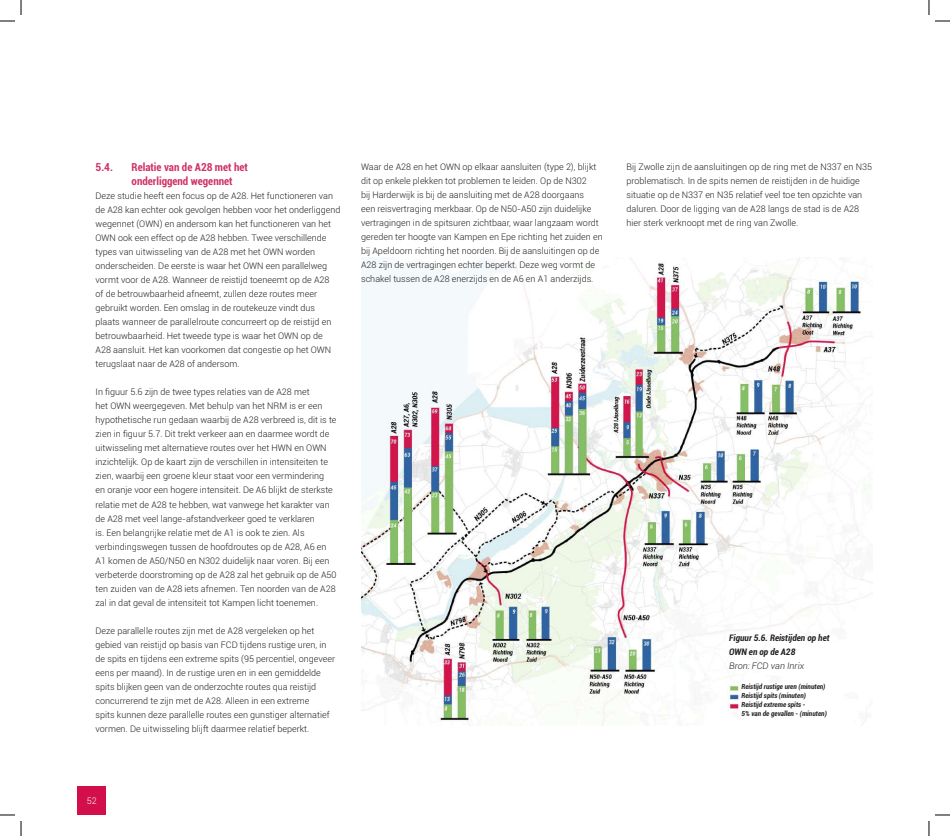
<style>
.page{position:relative;width:950px;height:836px;background:#fff}
.page>*{position:absolute;margin:0;border:0;box-sizing:border-box;transform-origin:0 0}
.t1{font:700 condensed 11px/14px "Roboto";color:#ce3364}
.t2{font:300 9px/14px "Roboto";color:#231f20}
.t3{font:italic 700 condensed 9px/14px "Roboto";color:#231f20}
.t4{font:italic 300 9px "Roboto";color:#231f20}
.t5{font:300 9px "Roboto";color:#fff}
.t6{font:italic 700 condensed 7px/9px "Roboto";color:#231f20}
</style>
<div class="page">
<img style="left:361px;top:258px;width:511px;height:468px">
<div style="left:741px;top:683px;width:101px;height:51px;background:#fff"></div>
<div style="left:78px;top:786px;width:28px;height:29px;background:#d20f4b"></div>
<svg style="left:0;top:0;width:22px;height:22px"></svg>
<svg style="left:0;top:814px;width:22px;height:22px"></svg>
<svg style="left:928px;top:0;width:21px;height:22px"></svg>
<svg style="left:928px;top:814px;width:21px;height:22px"></svg>
<p class="t1" style="left:95px;top:160px;width:19px">5.4.</p>
<p class="t1" style="left:132px;top:160px;width:118px">Relatie van de A28 met het onderliggend wegennet</p>
<p class="t2" style="left:95px;top:189px;width:246px">Deze studie heeft een focus op de A28. Het functioneren van de A28 kan echter ook gevolgen hebben voor het onderliggend wegennet (OWN) en andersom kan het functioneren van het OWN ook een effect op de A28 hebben. Twee verschillende types van uitwisseling van de A28 met het OWN worden onderscheiden. De eerste is waar het OWN een parallelweg vormt voor de A28. Wanneer de reistijd toeneemt op de A28<br>of de betrouwbaarheid afneemt, zullen deze routes meer gebruikt worden. Een omslag in de routekeuze vindt dus plaats wanneer de parallelroute concurreert op de reistijd en betrouwbaarheid. Het tweede type is waar het OWN op de<br>A28 aansluit. Het kan voorkomen dat congestie op het OWN terugslaat naar de A28 of andersom.</p>
<p class="t2" style="left:95px;top:385px;width:242px">In figuur 5.6 zijn de twee types relaties van de A28 met<br>het OWN weergegeven. Met behulp van het NRM is er een hypothetische run gedaan waarbij de A28 verbreed is, dit is te zien in figuur 5.7. Dit trekt verkeer aan en daarmee wordt de uitwisseling met alternatieve routes over het HWN en OWN inzichtelijk. Op de kaart zijn de verschillen in intensiteiten te zien, waarbij een groene kleur staat voor een vermindering<br>en oranje voor een hogere intensiteit. De A6 blijkt de sterkste relatie met de A28 te hebben, wat vanwege het karakter van de A28 met veel lange-afstandverkeer goed te verklaren<br>is. Een belangrijke relatie met de A1 is ook te zien. Als verbindingswegen tussen de hoofdroutes op de A28, A6 en A1 komen de A50/N50 en N302 duidelijk naar voren. Bij een verbeterde doorstroming op de A28 zal het gebruik op de A50 ten zuiden van de A28 iets afnemen. Ten noorden van de A28 zal in dat geval de intensiteit tot Kampen licht toenemen.</p>
<p class="t2" style="left:95px;top:623px;width:241px">Deze parallelle routes zijn met de A28 vergeleken op het gebied van reistijd op basis van FCD tijdens rustige uren, in de spits en tijdens een extreme spits (95 percentiel, ongeveer eens per maand). In de rustige uren en in een gemiddelde spits blijken geen van de onderzochte routes qua reistijd concurrerend te zijn met de A28. Alleen in een extreme<br>spits kunnen deze parallelle routes een gunstiger alternatief vormen. De uitwisseling blijft daarmee relatief beperkt.</p>
<p class="t2" style="left:361px;top:159px;width:243px">Waar de A28 en het OWN op elkaar aansluiten (type 2), blijkt dit op enkele plekken tot problemen te leiden. Op de N302<br>bij Harderwijk is bij de aansluiting met de A28 doorgaans<br>een reisvertraging merkbaar. Op de N50-A50 zijn duidelijke vertragingen in de spitsuren zichtbaar, waar langzaam wordt gereden ter hoogte van Kampen en Epe richting het zuiden en bij Apeldoorn richting het noorden. Bij de aansluitingen op de A28 zijn de vertragingen echter beperkt. Deze weg vormt de schakel tussen de A28 enerzijds en de A6 en A1 anderzijds.</p>
<p class="t2" style="left:626px;top:159px;width:247px">Bij Zwolle zijn de aansluitingen op de ring met de N337 en N35 problematisch. In de spits nemen de reistijden in de huidige situatie op de N337 en N35 relatief veel toe ten opzichte van daluren. Door de ligging van de A28 langs de stad is de A28 hier sterk verknoopt met de ring van Zwolle.</p>
<p class="t3" style="left:728px;top:631px;width:102px">Figuur 5.6. Reistijden op het<br>OWN en op de A28</p>
<p class="t4" style="left:728px;top:660px;width:76px">Bron: FCD van Inrix</p>
<p class="t6" style="left:741px;top:682px;width:87px">Reistijd rustige uren (minuten)<br>Reistijd spits (minuten)<br>Reistijd extreme spits -<br>5% van de gevallen - (minuten)</p>
<p class="t5" style="left:87px;top:794px;width:11px">52</p>
</div>
